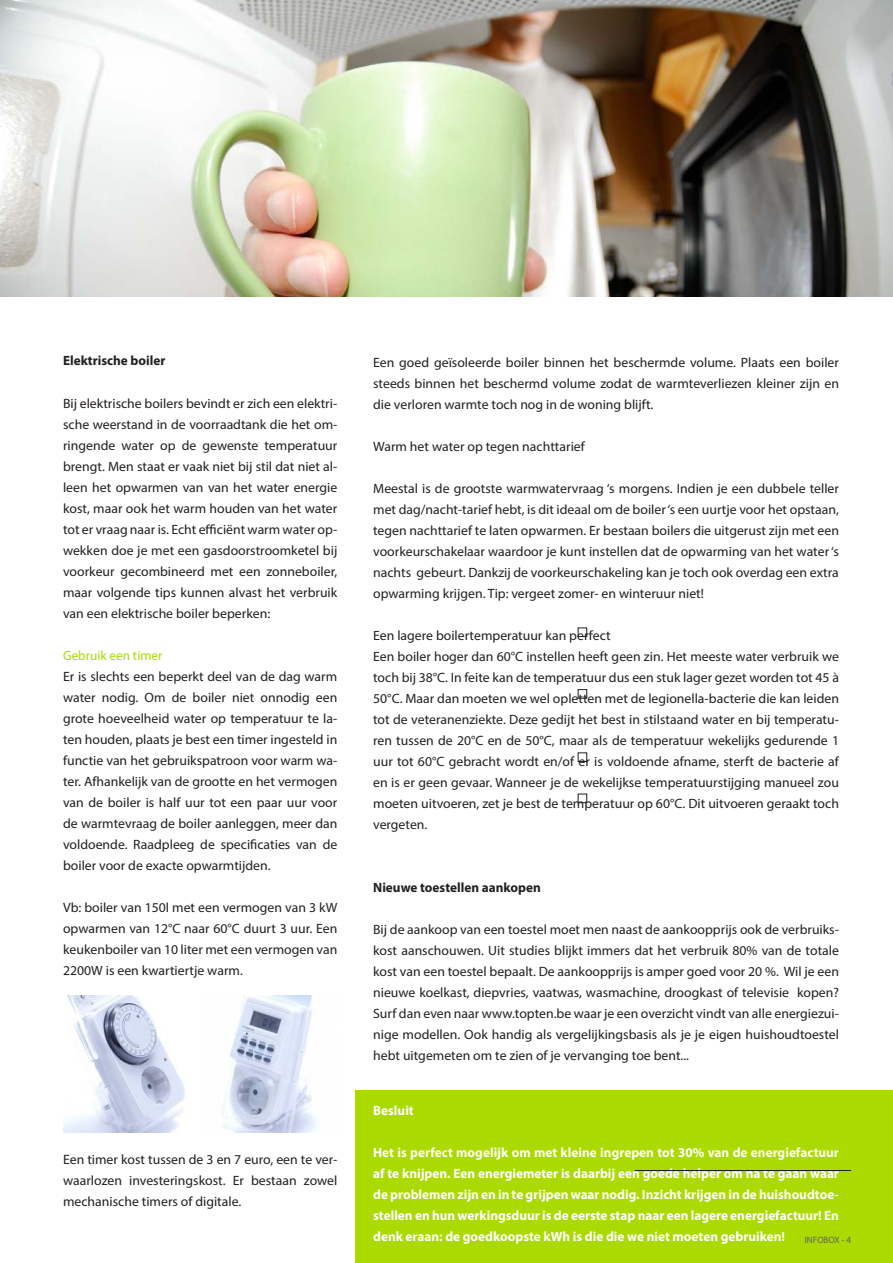
<style>
.page{position:relative;width:893px;height:1263px;background:#fff}
.page>*{position:absolute;margin:0;border:0;box-sizing:border-box;transform-origin:0 0}
.t1{font:13.5px/21px "Myriad Pro";color:#231f20;text-align:justify}
.t2{font:700 13.5px/21px "Myriad Pro";color:#fff;text-align:justify}
.t3{font:700 13.5px "Myriad Pro";color:#231f20}
.t4{font:13.5px "Myriad Pro";color:#aada00}
.t5{font:9.3px "Myriad Pro";color:#646363}
</style>
<div class="page">
<div style="left:356px;top:1090px;width:537px;height:173px;background:#aada00"></div>
<div style="left:578px;top:628px;width:9px;height:9px;border:1px solid #231f20"></div>
<div style="left:578px;top:689px;width:9px;height:9px;border:1px solid #231f20"></div>
<div style="left:578px;top:753px;width:9px;height:9px;border:1px solid #231f20"></div>
<div style="left:578px;top:794px;width:9px;height:9px;border:1px solid #231f20"></div>
<hr style="left:635px;top:1170px;width:216px;height:1px;background:#231f20">
<img style="left:0;top:0;width:893px;height:297px">
<img style="left:63px;top:995px;width:254px;height:137px">
<p class="t3" style="left:63px;top:352px;width:104px">Elektrische boiler</p>
<p class="t1" style="left:63px;top:393px;width:276px">Bij elektrische boilers bevindt er zich een elektri&shy;sche weerstand in de voorraadtank die het om&shy;ringende water op de gewenste temperatuur brengt. Men staat er vaak niet bij stil dat niet al&shy;leen het opwarmen van van het water energie kost, maar ook het warm houden van het water tot er vraag naar is. Echt efficiënt warm water op&shy;wekken doe je met een gasdoorstroomketel bij voorkeur gecombineerd met een zonneboiler, maar volgende tips kunnen alvast het verbruik van een elektrische boiler beperken:</p>
<p class="t4" style="left:63px;top:647px;width:101px">Gebruik een timer</p>
<p class="t1" style="left:63px;top:666px;width:276px">Er is slechts een beperkt deel van de dag warm water nodig. Om de boiler niet onnodig een grote hoeveelheid water op temperatuur te la&shy;ten houden, plaats je best een timer ingesteld in functie van het gebruikspatroon voor warm wa&shy;ter. Afhankelijk van de grootte en het vermogen van de boiler is half uur tot een paar uur voor de warmtevraag de boiler aanleggen, meer dan voldoende. Raadpleeg de specificaties van de boiler voor de exacte opwarmtijden.</p>
<p class="t1" style="left:63px;top:897px;width:276px">Vb: boiler van 150l met een vermogen van 3 kW opwarmen van 12°C naar 60°C duurt 3 uur. Een keukenboiler van 10 liter met een vermogen van 2200W is een kwartiertje warm.</p>
<p class="t1" style="left:63px;top:1149px;width:276px">Een timer kost tussen de 3 en 7 euro, een te ver&shy;waarlozen investeringskost. Er bestaan zowel mechanische timers of digitale.</p>
<p class="t1" style="left:373px;top:351px;width:467px">Een goed geïsoleerde boiler binnen het beschermde volume. Plaats een boiler steeds binnen het beschermd volume zodat de warmteverliezen kleiner zijn en die verloren warmte toch nog in de woning blijft.</p>
<p class="t1" style="left:373px;top:435px;width:213px">Warm het water op tegen nachttarief</p>
<p class="t1" style="left:373px;top:477px;width:467px">Meestal is de grootste warmwatervraag ‘s morgens. Indien je een dubbele teller met dag/nacht-tarief hebt, is dit ideaal om de boiler ‘s een uurtje voor het opstaan, tegen nachttarief te laten opwarmen. Er bestaan boilers die uitgerust zijn met een voorkeurschakelaar waardoor je kunt instellen dat de opwarming van het water ‘s nachts gebeurt. Dankzij de voorkeurschakeling kan je toch ook overdag een extra opwarming krijgen. Tip: vergeet zomer- en winteruur niet!</p>
<p class="t1" style="left:373px;top:624px;width:239px">Een lagere boilertemperatuur kan perfect</p>
<p class="t1" style="left:373px;top:645px;width:467px">Een boiler hoger dan 60°C instellen heeft geen zin. Het meeste water verbruik we toch bij 38°C. In feite kan de temperatuur dus een stuk lager gezet worden tot 45 à 50°C. Maar dan moeten we wel opletten met de legionella-bacterie die kan leiden tot de veteranenziekte. Deze gedijt het best in stilstaand water en bij temperatu&shy;ren tussen de 20°C en de 50°C, maar als de temperatuur wekelijks gedurende 1 uur tot 60°C gebracht wordt en/of er is voldoende afname, sterft de bacterie af en is er geen gevaar. Wanneer je de wekelijkse temperatuurstijging manueel zou moeten uitvoeren, zet je best de temperatuur op 60°C. Dit uitvoeren geraakt toch vergeten.</p>
<p class="t3" style="left:373px;top:878px;width:169px">Nieuwe toestellen aankopen</p>
<p class="t1" style="left:373px;top:918px;width:467px">Bij de aankoop van een toestel moet men naast de aankoopprijs ook de verbruiks&shy;kost aanschouwen. Uit studies blijkt immers dat het verbruik 80% van de totale kost van een toestel bepaalt. De aankoopprijs is amper goed voor 20 %. Wil je een nieuwe koelkast, diepvries, vaatwas, wasmachine, droogkast of televisie kopen?<br>Surf dan even naar www.topten.be waar je een overzicht vindt van alle energiezui&shy;nige modellen. Ook handig als vergelijkingsbasis als je je eigen huishoudtoestel hebt uitgemeten om te zien of je vervanging toe bent...</p>
<p class="t2" style="left:373px;top:1099px;width:42px">Besluit</p>
<p class="t2" style="left:373px;top:1141px;width:467px">Het is perfect mogelijk om met kleine ingrepen tot 30% van de energiefactuur af te knijpen. Een energiemeter is daarbij een goede helper om na te gaan waar de problemen zijn en in te grijpen waar nodig. Inzicht krijgen in de huishoudtoe&shy;stellen en hun werkingsduur is de eerste stap naar een lagere energiefactuur! En denk eraan: de goedkoopste kWh is die die we niet moeten gebruiken!</p>
<p class="t5" style="left:805px;top:1234px;width:48px">INFOBOX - 4</p>
</div>
